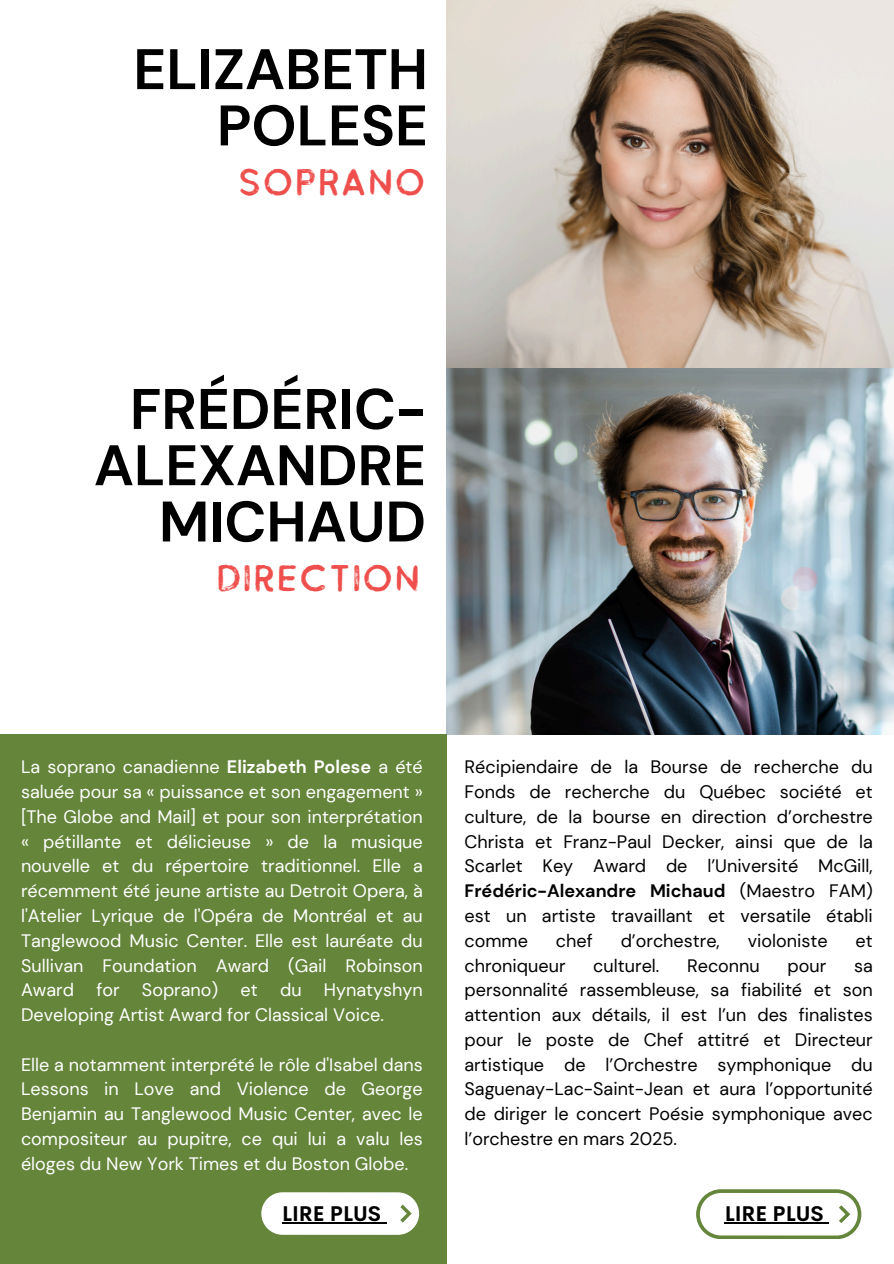
<style>
.page{position:relative;width:894px;height:1264px;background:#fff}
.page>*{position:absolute;margin:0;border:0;box-sizing:border-box;transform-origin:0 0}
.t1{font:700 57px/56.2px "DM Sans";color:#000;text-align:right}
.t2{font:37.5px "Buckwheat TC Sans Painted";color:#ef4f4c}
.t3{font:700 20.85px "Cerebri Sans";color:#000}
.t4{font:18px/24.8px "DM Sans";color:#fff;text-align:justify}
.t5{font:18px/24.8px "DM Sans";color:#000;text-align:justify}
.s1{font-weight:700}
</style>
<div class="page">
<img style="left:446px;top:0;width:447px;height:734px">
<div style="left:0;top:734px;width:446px;height:529px;background:#64853a"></div>
<svg style="left:261px;top:1192px;width:159px;height:43px;background:#e9ece6"></svg>
<svg style="left:696px;top:1189px;width:165px;height:49px"></svg>
<h1 class="t1" style="left:133px;top:42px;width:296px">ELIZABETH<br>POLESE</h1>
<h3 class="t2" style="left:238px;top:158px;width:189px">SOPRANO</h3>
<p class="t1" style="left:94px;top:381px;width:333px">FRÉDÉRIC-<br>ALEXANDRE<br>MICHAUD</p>
<p class="t2" style="left:215px;top:554px;width:207px">DIRECTION</p>
<h1 class="t4" style="left:21px;top:755px;width:403px">La soprano canadienne <span class="s1">Elizabeth Polese</span> a été saluée pour sa « puissance et son engagement » [The Globe and Mail] et pour son interprétation « pétillante et délicieuse » de la musique nouvelle et du répertoire traditionnel. Elle a récemment été jeune artiste au Detroit Opera, à l'Atelier Lyrique de l'Opéra de Montréal et au Tanglewood Music Center. Elle est lauréate du Sullivan Foundation Award (Gail Robinson Award for Soprano) et du Hynatyshyn Developing Artist Award for Classical Voice.</h1>
<h2 class="t4" style="left:21px;top:1052px;width:403px">Elle a notamment interprété le rôle d'Isabel dans Lessons in Love and Violence de George Benjamin au Tanglewood Music Center, avec le compositeur au pupitre, ce qui lui a valu les éloges du New York Times et du Boston Globe.</h2>
<p class="t3" style="left:282px;top:1200px;width:100px">LIRE PLUS</p>
<h4 class="t5" style="left:464px;top:755px;width:409px">Récipiendaire de la Bourse de recherche du Fonds de recherche du Québec société et culture, de la bourse en direction d’orchestre Christa et Franz-Paul Decker, ainsi que de la Scarlet Key Award de l’Université McGill, <span class="s1">Frédéric-Alexandre Michaud</span> (Maestro FAM) est un artiste travaillant et versatile établi comme</h4>
<h4 class="t5" style="left:555px;top:928px;width:38px">chef</h4>
<h4 class="t5" style="left:620px;top:928px;width:101px">d’orchestre,</h4>
<h4 class="t5" style="left:747px;top:928px;width:81px">violoniste</h4>
<h4 class="t5" style="left:855px;top:928px;width:19px">et</h4>
<h4 class="t5" style="left:464px;top:953px;width:103px">chroniqueur</h4>
<h4 class="t5" style="left:593px;top:953px;width:68px">culturel.</h4>
<h4 class="t5" style="left:687px;top:953px;width:74px">Reconnu</h4>
<h4 class="t5" style="left:787px;top:953px;width:40px">pour</h4>
<h4 class="t5" style="left:464px;top:953px;width:409px;text-indent:389px">sa personnalité rassembleuse, sa fiabilité et son attention aux détails, il est l’un des finalistes pour le poste de Chef attitré et Directeur artistique de l’Orchestre symphonique du Saguenay-Lac-Saint-Jean et aura l’opportunité de diriger le concert Poésie symphonique avec l’orchestre en mars 2025.</h4>
<p class="t3" style="left:724px;top:1200px;width:100px">LIRE PLUS</p>
</div>
